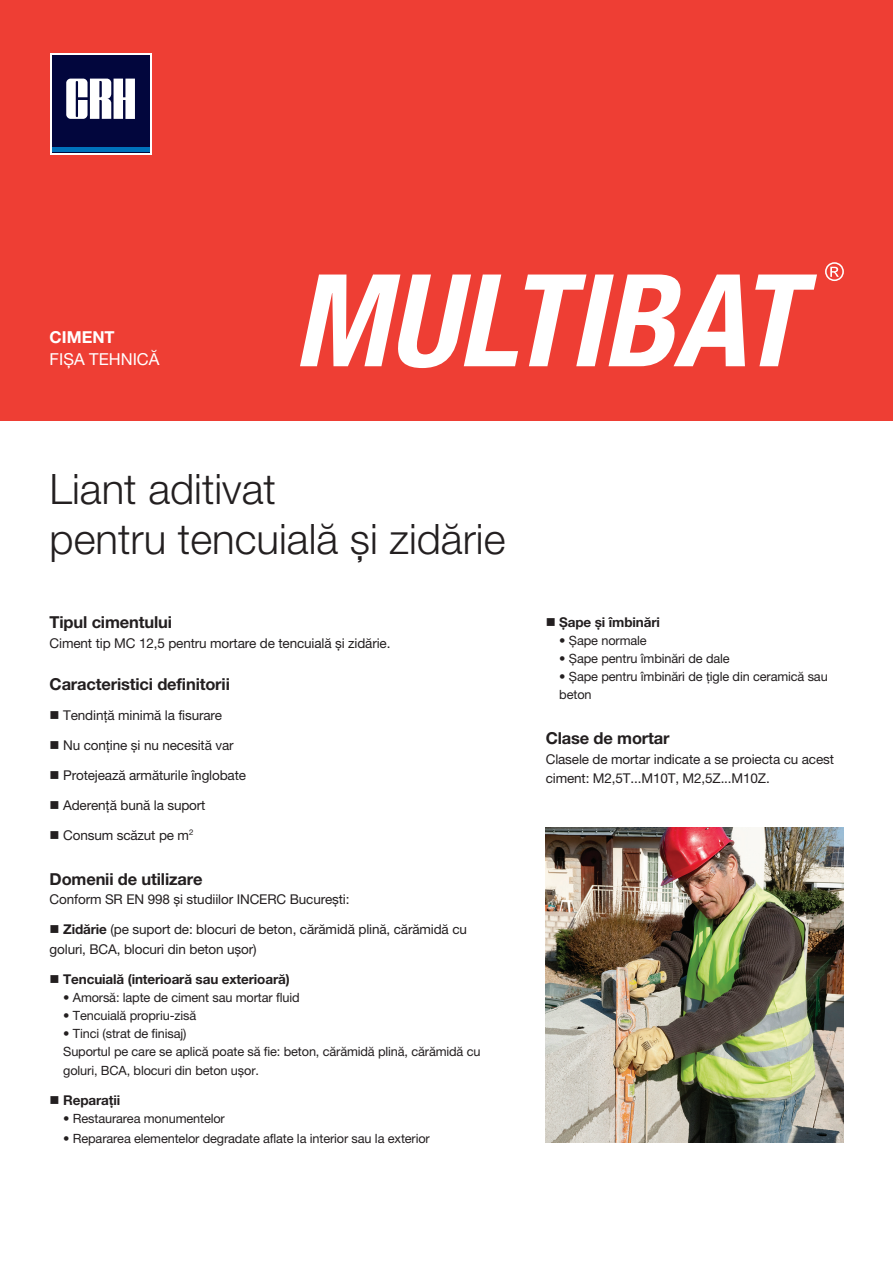
<style>
.page{position:relative;width:893px;height:1263px;background:#fff}
.page>*{position:absolute;margin:0;border:0;box-sizing:border-box;transform-origin:0 0}
.t1{font:300 42px "Helvetica Neue LT Pro";color:#231f20}
.t2{font:700 16.5px "Helvetica Neue LT Pro";letter-spacing:-.01em;color:#231f20}
.t3{font:16.5px "Helvetica Neue LT Pro";color:#fff}
.t4{font:700 16.5px "Helvetica Neue LT Pro";color:#fff}
.t5{font:13.5px/19.5px "Helvetica Neue LT Pro";letter-spacing:-.01em;color:#231f20}
.t6{font:700 13.5px "Helvetica Neue LT Pro";letter-spacing:-.01em;color:#231f20}
.LeftIdent{font:12.75px/19.5px "Helvetica Neue LT Pro";letter-spacing:-.01em;color:#231f20}
.s1{font-weight:700}
</style>
<div class="page">
<div style="left:0;top:0;width:893px;height:421px;background:#ee3e34"></div>
<svg style="left:825px;top:262px;width:18px;height:19px"></svg>
<svg style="left:300px;top:274px;width:218px;height:94px"></svg>
<svg style="left:525px;top:274px;width:220px;height:92px"></svg>
<svg style="left:755px;top:274px;width:62px;height:92px"></svg>
<div style="left:50px;top:53px;width:102px;height:102px;background:linear-gradient(to right,#fff,#fff)"></div>
<div style="left:52px;top:55px;width:97px;height:97px;background:#02063d"></div>
<svg style="left:66px;top:79px;width:69px;height:40px;background:#d0d0da"></svg>
<div style="left:52px;top:147px;width:97px;height:5px;background:#0072bc"></div>
<img style="left:546px;top:828px;width:297px;height:315px">
<p class="t4" style="left:50px;top:327px;width:67px">CIMENT</p>
<p class="t3" style="left:50px;top:350px;width:111px">FIȘA TEHNICĂ</p>
<p class="t1" style="left:50px;top:463px;width:228px">Liant aditivat</p>
<p class="t1" style="left:50px;top:513px;width:457px">pentru tencuială și zidărie</p>
<p class="t2" style="left:50px;top:612px;width:124px">Tipul cimentului</p>
<p class="t5" style="left:50px;top:633px;width:342px">Ciment tip MC 12,5 pentru mortare de tencuială și zidărie.</p>
<p class="t2" style="left:50px;top:674px;width:182px">Caracteristici definitorii</p>
<p class="t5" style="left:50px;top:705px;width:174px">■ Tendință minimă la fisurare</p>
<p class="t5" style="left:50px;top:735px;width:186px">■ Nu conține și nu necesită var</p>
<p class="t5" style="left:50px;top:765px;width:198px">■ Protejează armăturile înglobate</p>
<p class="t5" style="left:50px;top:795px;width:157px">■ Aderență bună la suport</p>
<p class="t5" style="left:50px;top:825px;width:145px">■ Consum scăzut pe m<sup>2</sup></p>
<p class="t2" style="left:50px;top:869px;width:154px">Domenii de utilizare</p>
<p class="t5" style="left:50px;top:890px;width:301px">Conform SR EN 998 și studiilor INCERC București:</p>
<p class="t5" style="left:50px;top:920px;width:419px">■ <span class="s1">Zidărie</span> (pe suport de: blocuri de beton, cărămidă plină, cărămidă cu goluri, BCA, blocuri din beton ușor)</p>
<p class="t6" style="left:50px;top:971px;width:242px">■ Tencuială (interioară sau exterioară)</p>
<p class="LeftIdent" style="left:63px;top:987px;width:238px">• Amorsă: lapte de ciment sau mortar fluid</p>
<p class="LeftIdent" style="left:63px;top:1005px;width:135px">• Tencuială propriu-zisă</p>
<p class="LeftIdent" style="left:63px;top:1023px;width:125px">• Tinci (strat de finisaj)</p>
<p class="LeftIdent" style="left:63px;top:1041px;width:419px">Suportul pe care se aplică poate să fie: beton, cărămidă plină, cărămidă cu goluri, BCA, blocuri din beton ușor.</p>
<p class="t6" style="left:50px;top:1092px;width:72px">■ Reparații</p>
<p class="LeftIdent" style="left:63px;top:1109px;width:163px">• Restaurarea monumentelor</p>
<p class="LeftIdent" style="left:63px;top:1128px;width:368px">• Repararea elementelor degradate aflate la interior sau la exterior</p>
<p class="t6" style="left:546px;top:614px;width:116px">■ Șape și îmbinări</p>
<p class="LeftIdent" style="left:559px;top:630px;width:89px">• Șape normale</p>
<p class="LeftIdent" style="left:559px;top:648px;width:172px">• Șape pentru îmbinări de dale</p>
<p class="LeftIdent" style="left:559px;top:667px;width:270px;line-height:18px">• Șape pentru îmbinări de țigle din ceramică sau beton</p>
<p class="t2" style="left:546px;top:728px;width:125px">Clase de mortar</p>
<p class="t5" style="left:546px;top:749px;width:290px">Clasele de mortar indicate a se proiecta cu acest ciment: M2,5T...M10T, M2,5Z...M10Z.</p>
</div>
